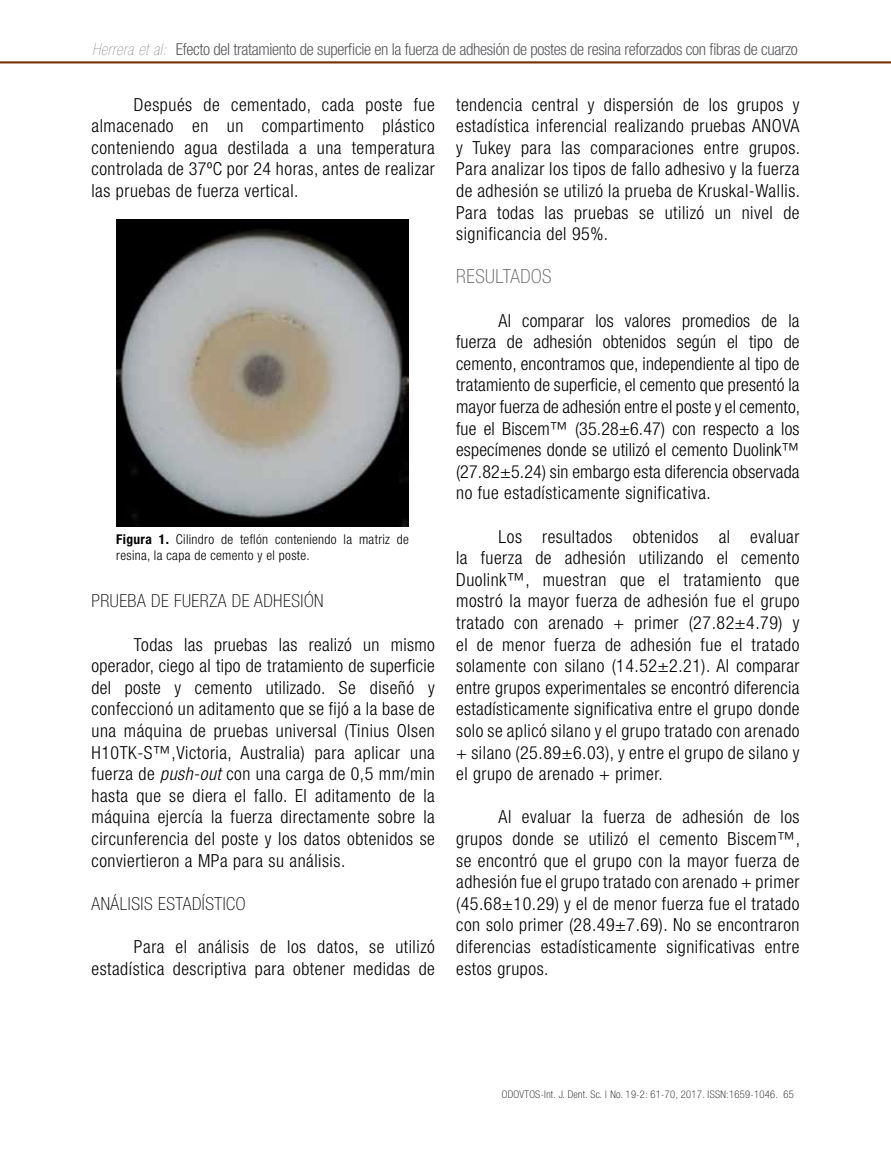
<style>
.page{position:relative;width:891px;height:1161px;background:#fff}
.page>*{position:absolute;margin:0;border:0;box-sizing:border-box;transform-origin:0 0}
.t1{font:100 condensed 19.5px "Helvetica Neue LT Std";letter-spacing:.03em;color:#5b5b5f}
.t2{font:300 condensed 18px/21.6px "Helvetica Neue LT Std";letter-spacing:.03em;color:#000;text-align:justify}
.t3{font:100 condensed 18px "Helvetica Neue LT Std";letter-spacing:.03em;color:#000}
.t4{font:300 condensed 16.5px "Helvetica Neue LT Std";letter-spacing:-.02em;color:#5b5b5f}
.t5{font:300 condensed 13.5px/16.2px "Helvetica Neue LT Std";letter-spacing:.025em;color:#000}
.t6{font:100 condensed 10.5px "Helvetica Neue LT Std";letter-spacing:.03em;color:#000}
.s1{font-weight:200;font-style:italic}
.s2{font-weight:700}
.s3{font-style:italic}
</style>
<div class="page">
<svg style="left:0;top:61px;width:891px;height:2px;background:#8f552c"></svg>
<img style="left:116px;top:220px;width:293px;height:306px">
<p class="t4" style="left:92px;top:40px;width:707px"><span class="s1">Herrera et al:</span> Efecto del tratamiento de superficie en la fuerza de adhesión de postes de resina reforzados con fibras de cuarzo</p>
<p class="t2" style="left:91px;top:93px;width:345px;text-indent:43px">Después de cementado, cada poste fue almacenado en un compartimento plástico conteniendo agua destilada a una temperatura controlada de 37ºC por 24 horas, antes de realizar las pruebas de fuerza vertical.</p>
<p class="t5" style="left:116px;top:531px;width:294px"><span class="s2">Figura 1.</span> Cilindro de teflón conteniendo la matriz de resina, la capa de cemento y el poste.</p>
<p class="t3" style="left:91px;top:591px;width:234px">PRUEBA DE FUERZA DE ADHESIÓN</p>
<p class="t2" style="left:91px;top:633px;width:345px;text-indent:43px">Todas las pruebas las realizó un mismo operador, ciego al tipo de tratamiento de superficie del poste y cemento utilizado. Se diseñó y confeccionó un aditamento que se fijó a la base de una máquina de pruebas universal (Tinius Olsen H10TK-S™,Victoria, Australia) para aplicar una fuerza de <span class="s3">push-out</span> con una carga de 0,5 mm/min hasta que se diera el fallo. El aditamento de la máquina ejercía la fuerza directamente sobre la circunferencia del poste y los datos obtenidos se conviertieron a MPa para su análisis.</p>
<p class="t3" style="left:91px;top:893px;width:156px">ANÁLISIS ESTADÍSTICO</p>
<p class="t2" style="left:91px;top:936px;width:345px;text-align:right">Para el análisis de los datos, se utilizó estadística descriptiva para obtener medidas de</p>
<p class="t2" style="left:456px;top:93px;width:346px">tendencia central y dispersión de los grupos y estadística inferencial realizando pruebas ANOVA y Tukey para las comparaciones entre grupos.<br>Para analizar los tipos de fallo adhesivo y la fuerza de adhesión se utilizó la prueba de Kruskal-Wallis.<br>Para todas las pruebas se utilizó un nivel de significancia del 95%.</p>
<p class="t1" style="left:456px;top:266px;width:97px">RESULTADOS</p>
<p class="t2" style="left:456px;top:309px;width:346px;text-indent:43px">Al comparar los valores promedios de la fuerza de adhesión obtenidos según el tipo de cemento, encontramos que, independiente al tipo de tratamiento de superficie, el cemento que presentó la mayor fuerza de adhesión entre el poste y el cemento, fue el Biscem™ (35.28±6.47) con respecto a los especímenes donde se utilizó el cemento Duolink™ (27.82±5.24) sin embargo esta diferencia observada no fue estadísticamente significativa.</p>
<p class="t2" style="left:456px;top:525px;width:345px;text-indent:43px">Los resultados obtenidos al evaluar la fuerza de adhesión utilizando el cemento Duolink™, muestran que el tratamiento que mostró la mayor fuerza de adhesión fue el grupo tratado con arenado + primer (27.82±4.79) y el de menor fuerza de adhesión fue el tratado solamente con silano (14.52±2.21). Al comparar entre grupos experimentales se encontró diferencia estadísticamente significativa entre el grupo donde solo se aplicó silano y el grupo tratado con arenado + silano (25.89±6.03), y entre el grupo de silano y el grupo de arenado + primer.</p>
<p class="t2" style="left:456px;top:806px;width:346px;text-indent:43px">Al evaluar la fuerza de adhesión de los grupos donde se utilizó el cemento Biscem™, se encontró que el grupo con la mayor fuerza de adhesión fue el grupo tratado con arenado + primer (45.68±10.29) y el de menor fuerza fue el tratado con solo primer (28.49±7.69). No se encontraron diferencias estadísticamente significativas entre estos grupos.</p>
<p class="t6" style="left:502px;top:1088px;width:293px">ODOVTOS-Int. J. Dent. Sc. | No. 19-2: 61-70, 2017. ISSN:1659-1046. 65</p>
</div>
